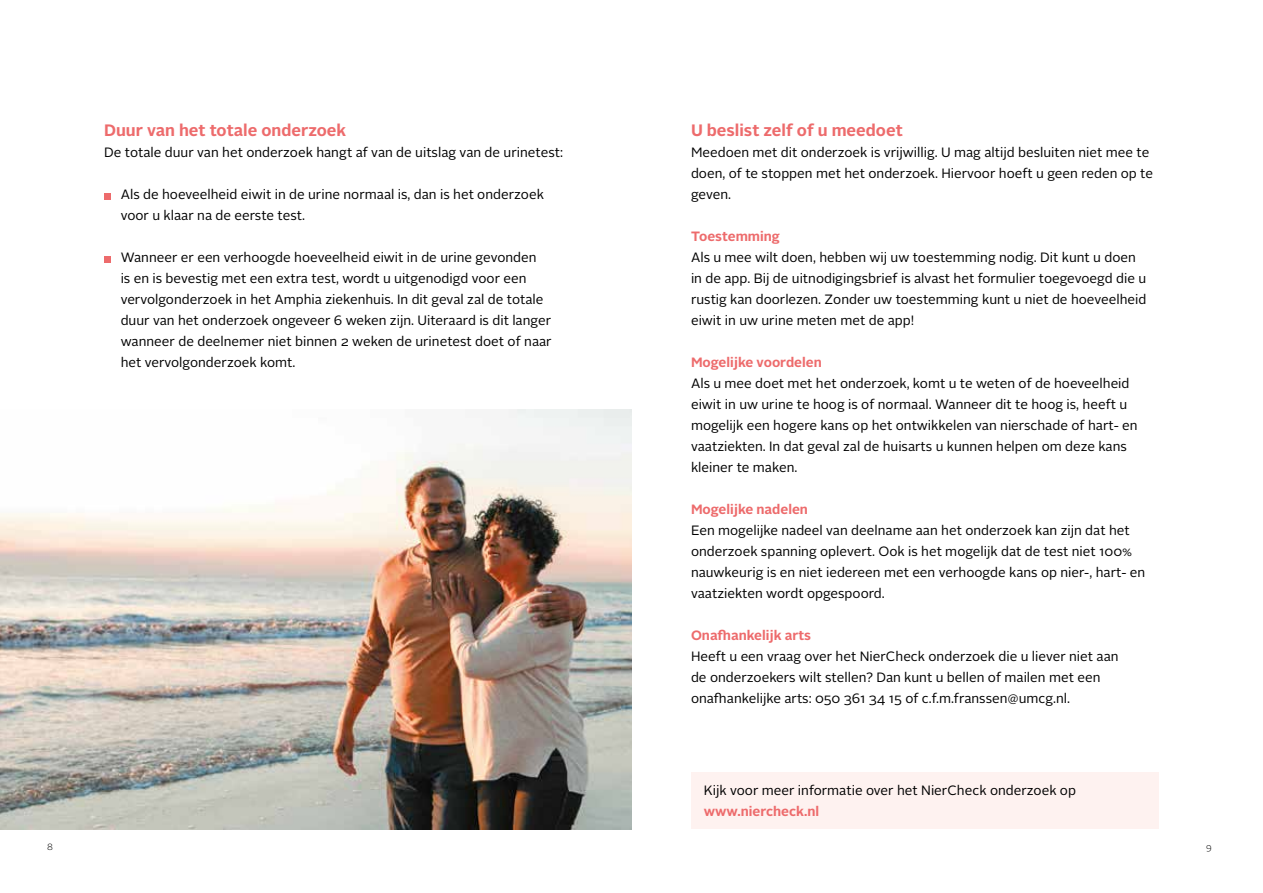
<style>
.page{position:relative;width:1263px;height:893px;background:#fff}
.page>*{position:absolute;margin:0;border:0;box-sizing:border-box;transform-origin:0 0}
.t1{font:700 16.5px "Alright Sans";color:#ed6b6c}
.t2{font:13.5px/21px "Alright Sans";color:#000}
.t3{font:700 13.5px "Alright Sans";color:#ed6b6c}
.t4{font:300 9px "Alright Sans";color:#000}
</style>
<div class="page">
<svg style="left:104px;top:193px;width:6px;height:6px"></svg>
<svg style="left:104px;top:256px;width:6px;height:6px"></svg>
<img style="left:0;top:409px;width:631px;height:420px">
<div style="left:691px;top:772px;width:468px;height:57px;background:#fef2f0"></div>
<p class="t1" style="left:104px;top:119px;width:243px">Duur van het totale onderzoek</p>
<p class="t2" style="left:104px;top:142px;width:460px">De totale duur van het onderzoek hangt af van de uitslag van de urinetest:</p>
<p class="t2" style="left:121px;top:184px;width:425px">Als de hoeveelheid eiwit in de urine normaal is, dan is het onderzoek voor u klaar na de eerste test.</p>
<p class="t2" style="left:121px;top:247px;width:433px">Wanneer er een verhoogde hoeveelheid eiwit in de urine gevonden<br>is en is bevestig met een extra test, wordt u uitgenodigd voor een vervolgonderzoek in het Amphia ziekenhuis. In dit geval zal de totale duur van het onderzoek ongeveer 6 weken zijn. Uiteraard is dit langer wanneer de deelnemer niet binnen 2 weken de urinetest doet of naar het vervolgonderzoek komt.</p>
<p class="t1" style="left:691px;top:119px;width:213px">U beslist zelf of u meedoet</p>
<p class="t2" style="left:691px;top:142px;width:463px">Meedoen met dit onderzoek is vrijwillig. U mag altijd besluiten niet mee te doen, of te stoppen met het onderzoek. Hiervoor hoeft u geen reden op te geven.</p>
<p class="t3" style="left:691px;top:227px;width:90px">Toestemming</p>
<p class="t2" style="left:691px;top:247px;width:457px">Als u mee wilt doen, hebben wij uw toestemming nodig. Dit kunt u doen in de app. Bij de uitnodigingsbrief is alvast het formulier toegevoegd die u rustig kan doorlezen. Zonder uw toestemming kunt u niet de hoeveelheid eiwit in uw urine meten met de app!</p>
<p class="t3" style="left:691px;top:353px;width:132px">Mogelijke voordelen</p>
<p class="t2" style="left:691px;top:373px;width:448px">Als u mee doet met het onderzoek, komt u te weten of de hoeveelheid eiwit in uw urine te hoog is of normaal. Wanneer dit te hoog is, heeft u mogelijk een hogere kans op het ontwikkelen van nierschade of hart- en vaatziekten. In dat geval zal de huisarts u kunnen helpen om deze kans kleiner te maken.</p>
<p class="t3" style="left:691px;top:500px;width:118px">Mogelijke nadelen</p>
<p class="t2" style="left:691px;top:520px;width:456px">Een mogelijke nadeel van deelname aan het onderzoek kan zijn dat het onderzoek spanning oplevert. Ook is het mogelijk dat de test niet 100% nauwkeurig is en niet iedereen met een verhoogde kans op nier-, hart- en vaatziekten wordt opgespoord.</p>
<p class="t3" style="left:691px;top:626px;width:122px">Onafhankelijk arts</p>
<p class="t2" style="left:691px;top:646px;width:429px">Heeft u een vraag over het NierCheck onderzoek die u liever niet aan de onderzoekers wilt stellen? Dan kunt u bellen of mailen met een onafhankelijke arts: 050 361 34 15 of c.f.m.franssen@umcg.nl.</p>
<p class="t2" style="left:704px;top:780px;width:374px">Kijk voor meer informatie over het NierCheck onderzoek op</p>
<p class="t3" style="left:704px;top:802px;width:117px">www.niercheck.nl</p>
<p class="t4" style="left:47px;top:841px;width:7px">8</p>
<p class="t4" style="left:1206px;top:841px;width:7px">9</p>
</div>
